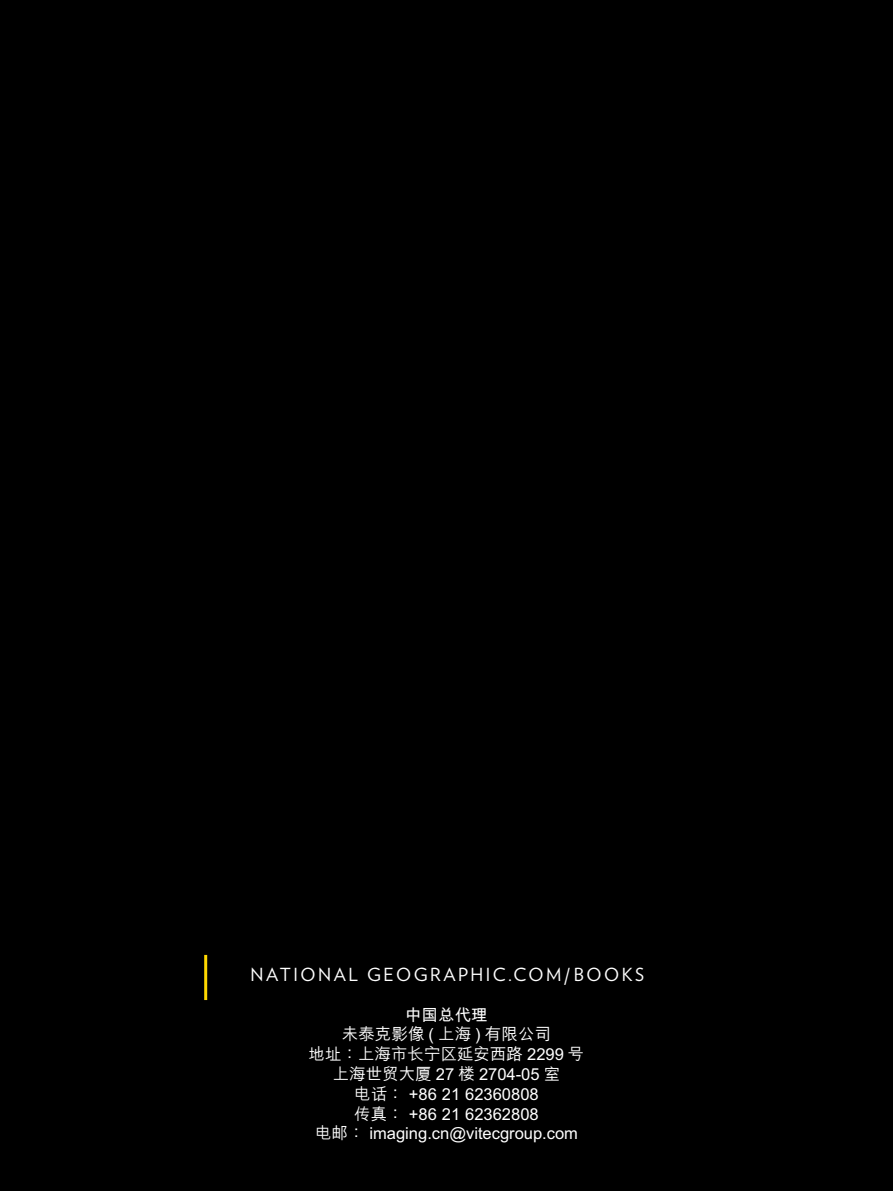
<style>
.page{position:relative;width:893px;height:1191px;background:#000}
.page>*{position:absolute;margin:0;border:0;box-sizing:border-box;transform-origin:0 0}
.t1{font:18px "Verlag";letter-spacing:.14em;color:#fff}
.t2{font:500 16.5px/19.8px "M Hei HKS";color:#fff;text-align:center}
.t3{font:700 16.5px "M Hei HKS";color:#fff}
</style>
<div class="page">
<hr style="left:204px;top:955px;width:3px;height:45px;background:#ffd800">
<p class="t1" style="left:250px;top:961px;width:395px">NATIONAL GEOGRAPHIC.COM/BOOKS</p>
<p class="t3" style="left:405px;top:1002px;width:84px">中國總代理</p>
<p class="t2" style="left:308px;top:1023px;width:277px">未泰克影像 ( 上海 ) 有限公司<br>地址：上海市長寧區延安西路 2299 號上海世貿大廈 27 樓 2704-05 室<br>電話： +86 21 62360808<br>傳真： +86 21 62362808<br>電郵： imaging.cn@vitecgroup.com</p>
</div>
